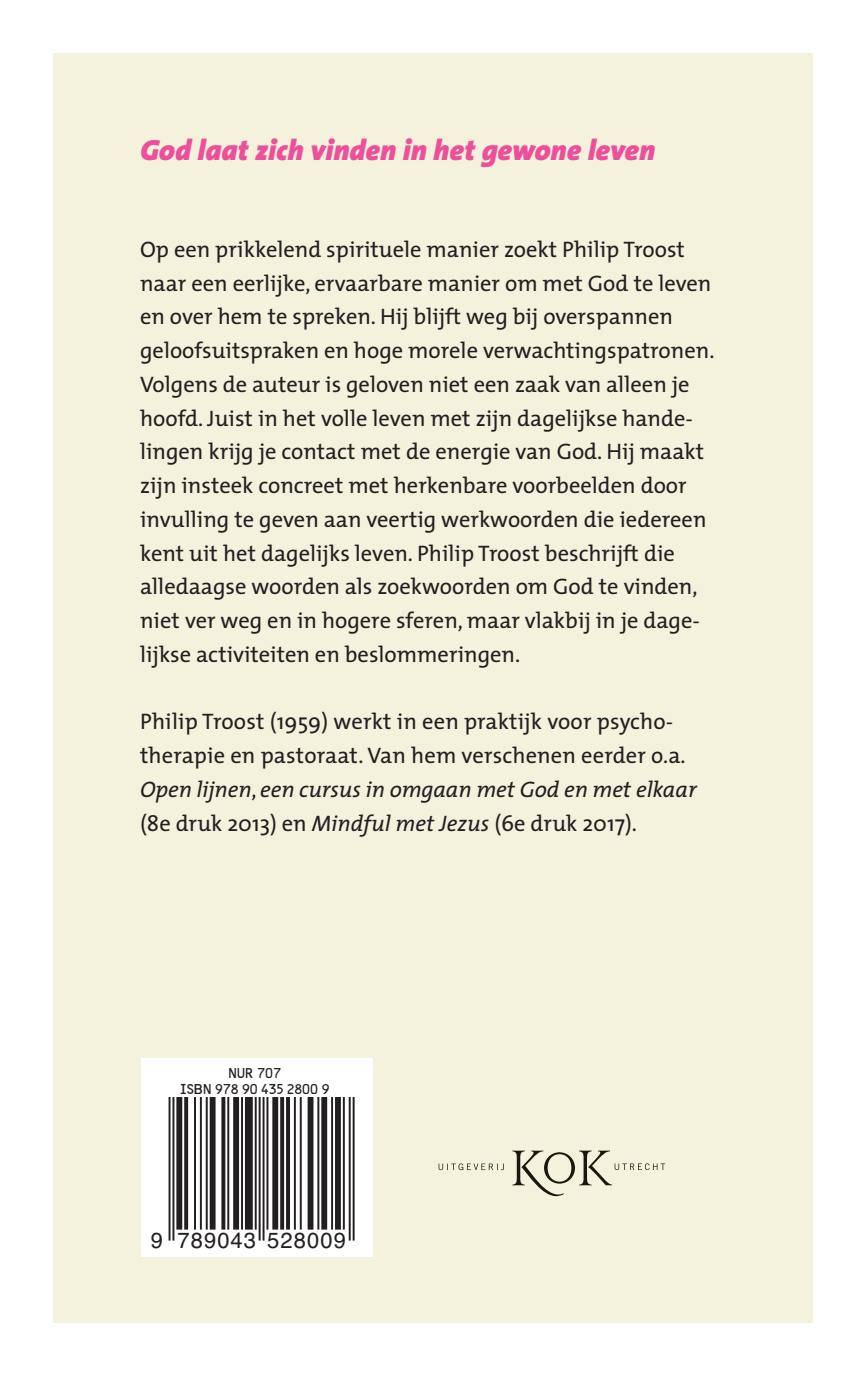
<style>
.page{position:relative;width:855px;height:1375px;background:#fff}
.page>*{position:absolute;margin:0;border:0;box-sizing:border-box;transform-origin:0 0}
.t1{font:italic 900 29.25px "The Sans";color:#ed4f9a}
.t2{font:22.5px/33.8px "The Mix";color:#231f20}
.t3{font:22.05px "Helvetica";letter-spacing:.05em;color:#231f20}
.t4{font:12.83px/15.3px "Optical Beta";color:#231f20;text-align:center}
.s1{font-style:italic}
</style>
<div class="page">
<div style="left:53px;top:53px;width:759px;height:1269px;background:#f4f2dd"></div>
<div style="left:142px;top:1058px;width:230px;height:199px;background:#fff"></div>
<hr style="left:168px;top:1098px;width:2px;height:143px;background:#231f20">
<hr style="left:172px;top:1098px;width:2px;height:143px;background:#231f20">
<div style="left:176px;top:1098px;width:6px;height:132px;background:#231f20"></div>
<svg style="left:184px;top:1098px;width:4px;height:132px"></svg>
<hr style="left:194px;top:1098px;width:2px;height:132px;background:#231f20">
<hr style="left:200px;top:1098px;width:2px;height:132px;background:#231f20">
<hr style="left:206px;top:1098px;width:2px;height:132px;background:#231f20">
<div style="left:210px;top:1098px;width:5px;height:132px;background:#231f20"></div>
<svg style="left:221px;top:1098px;width:4px;height:132px"></svg>
<hr style="left:227px;top:1098px;width:2px;height:132px;background:#231f20">
<div style="left:233px;top:1098px;width:6px;height:132px;background:#231f20"></div>
<hr style="left:241px;top:1098px;width:2px;height:132px;background:#231f20">
<div style="left:245px;top:1098px;width:8px;height:132px;background:#231f20"></div>
<hr style="left:255px;top:1098px;width:2px;height:132px;background:#231f20">
<hr style="left:259px;top:1098px;width:1px;height:143px;background:#231f20">
<hr style="left:262px;top:1098px;width:2px;height:143px;background:#231f20">
<hr style="left:266px;top:1098px;width:2px;height:132px;background:#231f20">
<div style="left:272px;top:1098px;width:6px;height:132px;background:#231f20"></div>
<svg style="left:280px;top:1098px;width:4px;height:132px"></svg>
<hr style="left:286px;top:1098px;width:4px;height:132px;background:#231f20">
<hr style="left:294px;top:1098px;width:2px;height:132px;background:#231f20">
<hr style="left:300px;top:1098px;width:2px;height:132px;background:#231f20">
<div style="left:307px;top:1098px;width:6px;height:132px;background:#231f20"></div>
<hr style="left:317px;top:1098px;width:2px;height:132px;background:#231f20">
<div style="left:321px;top:1098px;width:6px;height:132px;background:#231f20"></div>
<hr style="left:331px;top:1098px;width:2px;height:132px;background:#231f20">
<div style="left:335px;top:1098px;width:6px;height:132px;background:#231f20"></div>
<hr style="left:343px;top:1098px;width:2px;height:132px;background:#231f20">
<hr style="left:349px;top:1098px;width:2px;height:143px;background:#231f20">
<hr style="left:352px;top:1098px;width:2px;height:143px;background:#231f20">
<svg style="left:438px;top:1163px;width:66px;height:7px"></svg>
<svg style="left:512px;top:1150px;width:153px;height:46px"></svg>
<h1 class="t1" style="left:140px;top:125px;width:516px">God laat zich vinden in het gewone leven</h1>
<p class="t2" style="left:140px;top:232px;width:576px">Op een prikkelend spirituele manier zoekt Philip Troost naar een eerlijke, ervaarbare manier om met God te leven en over hem te spreken. Hij blijft weg bij overspannen geloofsuitspraken en hoge morele verwachtingspatronen.<br>Volgens de auteur is geloven niet een zaak van alleen je hoofd. Juist in het volle leven met zijn dagelijkse hande&shy;lingen krijg je contact met de energie van God. Hij maakt zijn insteek concreet met herkenbare voorbeelden door invulling te geven aan veertig werkwoorden die iedereen kent uit het dagelijks leven. Philip Troost beschrijft die alledaagse woorden als zoekwoorden om God te vinden, niet ver weg en in hogere sferen, maar vlakbij in je dage&shy;lijkse activiteiten en beslommeringen.</p>
<p class="t2" style="left:140px;top:704px;width:558px">Philip Troost (1959) werkt in een praktijk voor psycho&shy;therapie en pastoraat. Van hem verschenen eerder o.a.<br><span class="s1">Open lijnen</span>, <span class="s1">een cursus in omgaan met God en met elkaar </span>(8e druk 2013) en <span class="s1">Mindful met Jezus</span> (6e druk 2017).</p>
<p class="t4" style="left:181px;top:1066px;width:150px">NUR 707<br>ISBN 978 90 435 2800 9</p>
<p class="t3" style="left:151px;top:1223px;width:228px">9 789043 528009 &gt;</p>
</div>
